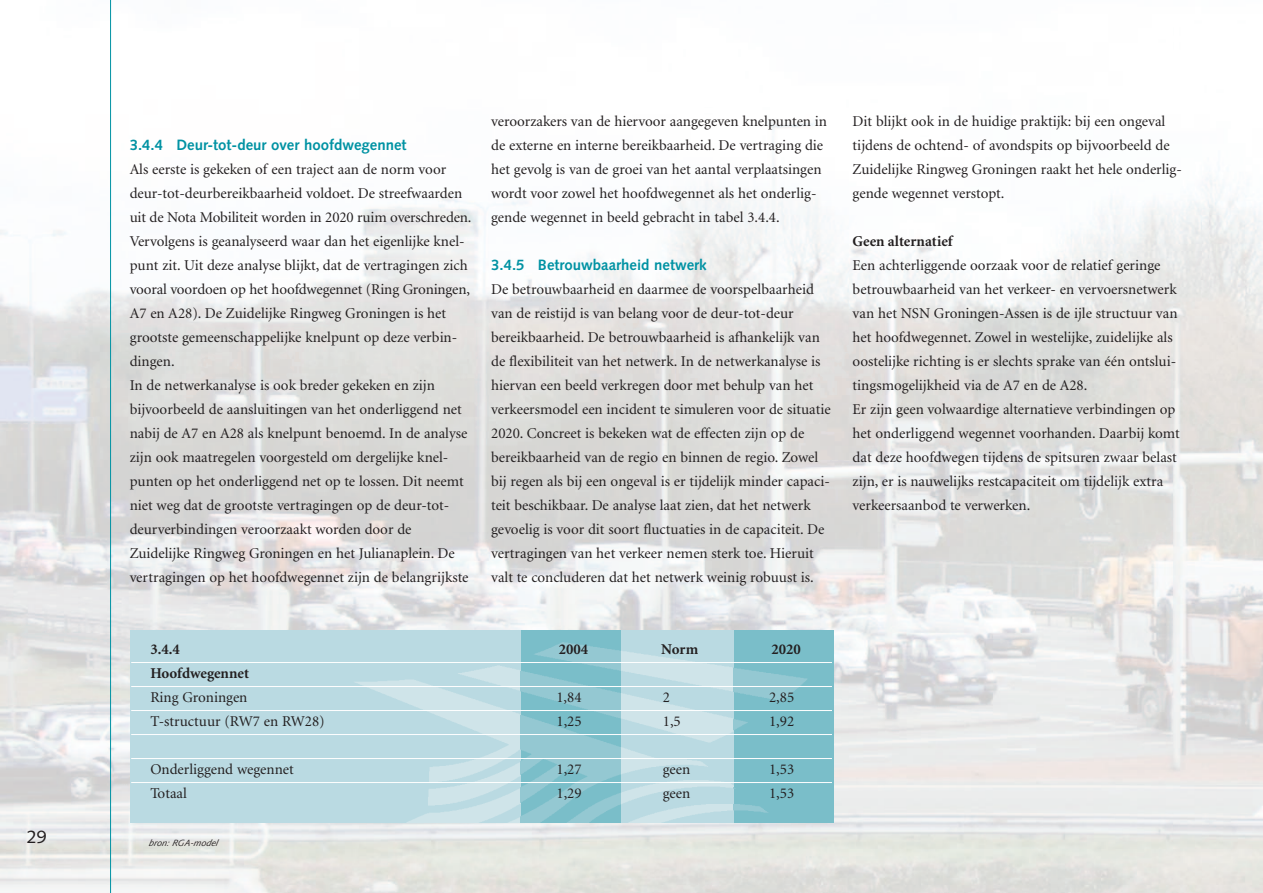
<style>
.page{position:relative;width:1263px;height:893px;background:#fff}
.page>*{position:absolute;margin:0;border:0;box-sizing:border-box;transform-origin:0 0}
.t1{font:18px "Syntax";color:#231f20}
.t2{font:15px/24px "Minion";color:#231f20}
.t3{font:700 15px "Syntax";color:#0092a3}
.t4{font:700 15px "Minion";color:#231f20}
.t5{font:italic 9px "Syntax";color:#231f20}
</style>
<div class="page">
<img style="left:0;top:0;width:1263px;height:893px">
<hr style="left:110px;top:0;width:1px;height:893px;background:#0092a3">
<div style="left:130px;top:630px;width:701px;height:192px;background:#badae2"></div>
<img style="left:355px;top:651px;width:378px;height:171px">
<div style="left:733px;top:630px;width:100px;height:192px;background:#7abec9"></div>
<img style="left:733px;top:643px;width:74px;height:179px">
<div style="left:521px;top:630px;width:100px;height:192px;background:#7abec9"></div>
<img style="left:521px;top:643px;width:100px;height:179px">
<hr style="left:131px;top:662px;width:701px;height:1px;background:#fff">
<hr style="left:131px;top:686px;width:701px;height:1px;background:#fff">
<hr style="left:131px;top:710px;width:701px;height:1px;background:#fff">
<hr style="left:131px;top:734px;width:701px;height:1px;background:#fff">
<hr style="left:131px;top:758px;width:701px;height:1px;background:#fff">
<hr style="left:131px;top:782px;width:701px;height:1px;background:#fff">
<p class="t1" style="left:27px;top:829px;width:22px">29</p>
<p class="t3" style="left:130px;top:139px;width:278px">3.4.4 Deur-tot-deur over hoofdwegennet</p>
<p class="t2" style="left:130px;top:158px;width:343px">Als eerste is gekeken of een traject aan de norm voor deur-tot-deurbereikbaarheid voldoet. De streefwaarden uit de Nota Mobiliteit worden in 2020 ruim overschreden.<br>Vervolgens is geanalyseerd waar dan het eigenlijke knel&shy;punt zit. Uit deze analyse blijkt, dat de vertragingen zich vooral voordoen op het hoofdwegennet (Ring Groningen, A7 en A28). De Zuidelijke Ringweg Groningen is het grootste gemeenschappelijke knelpunt op deze verbin&shy;dingen.<br>In de netwerkanalyse is ook breder gekeken en zijn bijvoorbeeld de aansluitingen van het onderliggend net nabij de A7 en A28 als knelpunt benoemd. In de analyse zijn ook maatregelen voorgesteld om dergelijke knel&shy;punten op het onderliggend net op te lossen. Dit neemt niet weg dat de grootste vertragingen op de deur-tot&shy;deurverbindingen veroorzaakt worden door de Zuidelijke Ringweg Groningen en het Julianaplein. De vertragingen op het hoofdwegennet zijn de belangrijkste</p>
<p class="t2" style="left:491px;top:110px;width:337px">veroorzakers van de hiervoor aangegeven knelpunten in de externe en interne bereikbaarheid. De vertraging die het gevolg is van de groei van het aantal verplaatsingen wordt voor zowel het hoofdwegennet als het onderlig&shy;gende wegennet in beeld gebracht in tabel 3.4.4.</p>
<p class="t3" style="left:491px;top:259px;width:217px">3.4.5 Betrouwbaarheid netwerk</p>
<p class="t2" style="left:491px;top:278px;width:341px">De betrouwbaarheid en daarmee de voorspelbaarheid van de reistijd is van belang voor de deur-tot-deur bereikbaarheid. De betrouwbaarheid is afhankelijk van de flexibiliteit van het netwerk. In de netwerkanalyse is hiervan een beeld verkregen door met behulp van het verkeersmodel een incident te simuleren voor de situatie 2020. Concreet is bekeken wat de effecten zijn op de bereikbaarheid van de regio en binnen de regio. Zowel bij regen als bij een ongeval is er tijdelijk minder capaci&shy;teit beschikbaar. De analyse laat zien, dat het netwerk gevoelig is voor dit soort fluctuaties in de capaciteit. De vertragingen van het verkeer nemen sterk toe. Hieruit valt te concluderen dat het netwerk weinig robuust is.</p>
<p class="t2" style="left:853px;top:110px;width:331px">Dit blijkt ook in de huidige praktijk: bij een ongeval tijdens de ochtend- of avondspits op bijvoorbeeld de Zuidelijke Ringweg Groningen raakt het hele onderlig&shy;gende wegennet verstopt.</p>
<p class="t4" style="left:853px;top:235px;width:102px">Geen alternatief</p>
<p class="t2" style="left:853px;top:254px;width:329px">Een achterliggende oorzaak voor de relatief geringe betrouwbaarheid van het verkeer- en vervoersnetwerk van het NSN Groningen-Assen is de ijle structuur van het hoofdwegennet. Zowel in westelijke, zuidelijke als oostelijke richting is er slechts sprake van één ontslui&shy;tingsmogelijkheid via de A7 en de A28.<br>Er zijn geen volwaardige alternatieve verbindingen op het onderliggend wegennet voorhanden. Daarbij komt dat deze hoofdwegen tijdens de spitsuren zwaar belast zijn, er is nauwelijks restcapaciteit om tijdelijk extra verkeersaanbod te verwerken.</p>
<p class="t4" style="left:150px;top:643px;width:31px">3.4.4</p>
<p class="t4" style="left:559px;top:643px;width:31px">2004</p>
<p class="t4" style="left:661px;top:643px;width:39px">Norm</p>
<p class="t4" style="left:771px;top:643px;width:31px">2020</p>
<p class="t4" style="left:150px;top:667px;width:100px">Hoofdwegennet</p>
<p class="t2" style="left:150px;top:686px;width:99px">Ring Groningen</p>
<p class="t2" style="left:556px;top:686px;width:27px">1,84</p>
<p class="t2" style="left:663px;top:686px;width:9px">2</p>
<p class="t2" style="left:769px;top:686px;width:27px">2,85</p>
<p class="t2" style="left:150px;top:710px;width:176px">T-structuur (RW7 en RW28)</p>
<p class="t2" style="left:556px;top:710px;width:27px">1,25</p>
<p class="t2" style="left:663px;top:710px;width:19px">1,5</p>
<p class="t2" style="left:769px;top:710px;width:27px">1,92</p>
<p class="t2" style="left:150px;top:758px;width:145px">Onderliggend wegennet</p>
<p class="t2" style="left:556px;top:758px;width:27px">1,27</p>
<p class="t2" style="left:663px;top:758px;width:29px">geen</p>
<p class="t2" style="left:769px;top:758px;width:27px">1,53</p>
<p class="t2" style="left:150px;top:782px;width:38px">Totaal</p>
<p class="t2" style="left:556px;top:782px;width:27px">1,29</p>
<p class="t2" style="left:663px;top:782px;width:29px">geen</p>
<p class="t2" style="left:769px;top:782px;width:27px">1,53</p>
<p class="t5" style="left:149px;top:839px;width:73px">bron: RGA-model</p>
</div>
